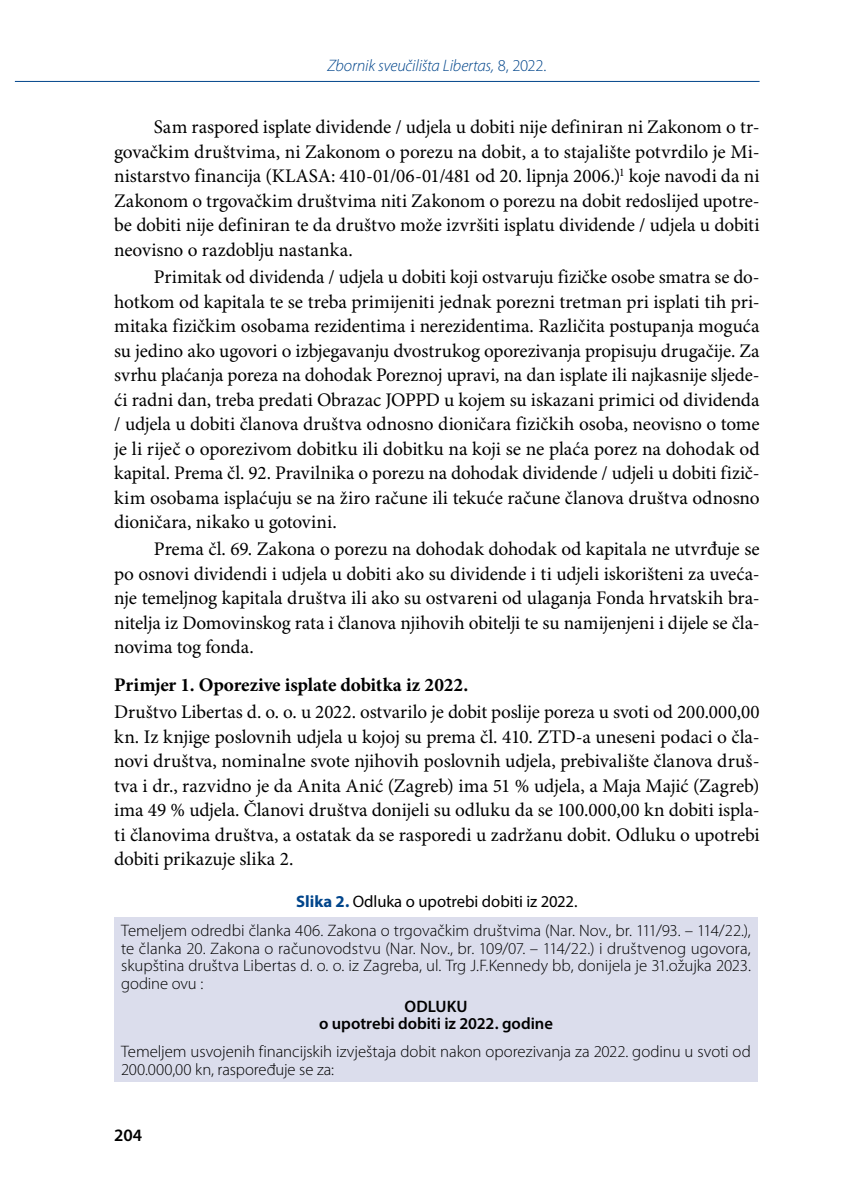
<style>
.page{position:relative;width:844px;height:1191px;background:#fff}
.page>*{position:absolute;margin:0;border:0;box-sizing:border-box;transform-origin:0 0}
.t1{font:19.25px/24.5px "Minion Diamant";letter-spacing:-.01em;color:#000;text-align:justify}
.t2{font:700 19.25px "Minion Diamant";letter-spacing:-.005em;color:#000}
.t3{font:600 17.5px "Myriad Pro";color:#000}
.t4{font:300 16.62px/17.5px "Myriad Pro";color:#000;text-align:center}
.t5{font:italic 300 16.62px "Myriad Pro";letter-spacing:-.01em;color:#00458b}
.t6{font:600 16.62px/17.5px "Myriad Pro";color:#000;text-align:center}
.s1{font-style:normal}
.s2{font-weight:700;color:#00458b}
.s3{font-weight:400}
</style>
<div class="page">
<hr style="left:15px;top:81px;width:744px;height:1px;background:#00458b">
<div style="left:114px;top:917px;width:643px;height:164px;background:#dbddec"></div>
<p class="t5" style="left:327px;top:57px;width:220px">Zbornik sveučilišta Libertas, <span class="s1">8, 2022.</span></p>
<p class="t1" style="left:114px;top:115px;width:646px;text-indent:40px">Sam raspored isplate dividende / udjela u dobiti nije definiran ni Zakonom o tr&shy;govačkim društvima, ni Zakonom o porezu na dobit, a to stajalište potvrdilo je Mi&shy;nistarstvo financija (KLASA: 410-01/06-01/481 od 20. lipnja 2006.)<sup>1</sup> koje navodi da ni Zakonom o trgovačkim društvima niti Zakonom o porezu na dobit redoslijed upotre&shy;be dobiti nije definiran te da društvo može izvršiti isplatu dividende / udjela u dobiti neovisno o razdoblju nastanka.</p>
<p class="t1" style="left:114px;top:264px;width:647px;text-indent:40px">Primitak od dividenda / udjela u dobiti koji ostvaruju fizičke osobe smatra se do&shy;hotkom od kapitala te se treba primijeniti jednak porezni tretman pri isplati tih pri&shy;mitaka fizičkim osobama rezidentima i nerezidentima. Različita postupanja moguća su jedino ako ugovori o izbjegavanju dvostrukog oporezivanja propisuju drugačije. Za svrhu plaćanja poreza na dohodak Poreznoj upravi, na dan isplate ili najkasnije sljede&shy;ći radni dan, treba predati Obrazac JOPPD u kojem su iskazani primici od dividenda / udjela u dobiti članova društva odnosno dioničara fizičkih osoba, neovisno o tome je li riječ o oporezivom dobitku ili dobitku na koji se ne plaća porez na dohodak od kapital. Prema čl. 92. Pravilnika o porezu na dohodak dividende / udjeli u dobiti fizič&shy;kim osobama isplaćuju se na žiro račune ili tekuće račune članova društva odnosno dioničara, nikako u gotovini.</p>
<p class="t1" style="left:114px;top:537px;width:646px;text-indent:40px">Prema čl. 69. Zakona o porezu na dohodak dohodak od kapitala ne utvrđuje se po osnovi dividendi i udjela u dobiti ako su dividende i ti udjeli iskorišteni za uveća&shy;nje temeljnog kapitala društva ili ako su ostvareni od ulaganja Fonda hrvatskih bra&shy;nitelja iz Domovinskog rata i članova njihovih obitelji te su namijenjeni i dijele se čla&shy;novima tog fonda.</p>
<p class="t2" style="left:114px;top:673px;width:355px">Primjer 1. Oporezive isplate dobitka iz 2022.</p>
<p class="t1" style="left:114px;top:699px;width:647px">Društvo Libertas d. o. o. u 2022. ostvarilo je dobit poslije poreza u svoti od 200.000,00 kn. Iz knjige poslovnih udjela u kojoj su prema čl. 410. ZTD-a uneseni podaci o čla&shy;novi društva, nominalne svote njihovih poslovnih udjela, prebivalište članova druš&shy;tva i dr., razvidno je da Anita Anić (Zagreb) ima 51 % udjela, a Maja Majić (Zagreb) ima 49 % udjela. Članovi društva donijeli su odluku da se 100.000,00 kn dobiti ispla&shy;ti članovima društva, a ostatak da se rasporedi u zadržanu dobit. Odluku o upotrebi dobiti prikazuje slika 2.</p>
<p class="t4" style="left:121px;top:887px;width:631px;line-height:29.2px"><span class="s2">Slika 2.</span> <span class="s3">Odluka o upotrebi dobiti iz 2022.<br></span>Temeljem odredbi članka 406. Zakona o trgovačkim društvima (Nar. Nov., br. 111/93. – 114/22.),</p>
<p class="t4" style="left:121px;top:940px;width:631px;text-align:justify">te članka 20. Zakona o računovodstvu (Nar. Nov., br. 109/07. – 114/22.) i društvenog ugovora, skupština društva Libertas d. o. o. iz Zagreba, ul. Trg J.F.Kennedy bb, donijela je 31.ožujka 2023. godine ovu :</p>
<p class="t6" style="left:319px;top:997px;width:235px">ODLUKU<br>o upotrebi dobiti iz 2022. godine</p>
<p class="t4" style="left:121px;top:1043px;width:631px;text-align:left">Temeljem usvojenih financijskih izvještaja dobit nakon oporezivanja za 2022. godinu u svoti od<br>200.000,00 kn, raspoređuje se za:</p>
<p class="t3" style="left:114px;top:1124px;width:30px">204</p>
</div>
